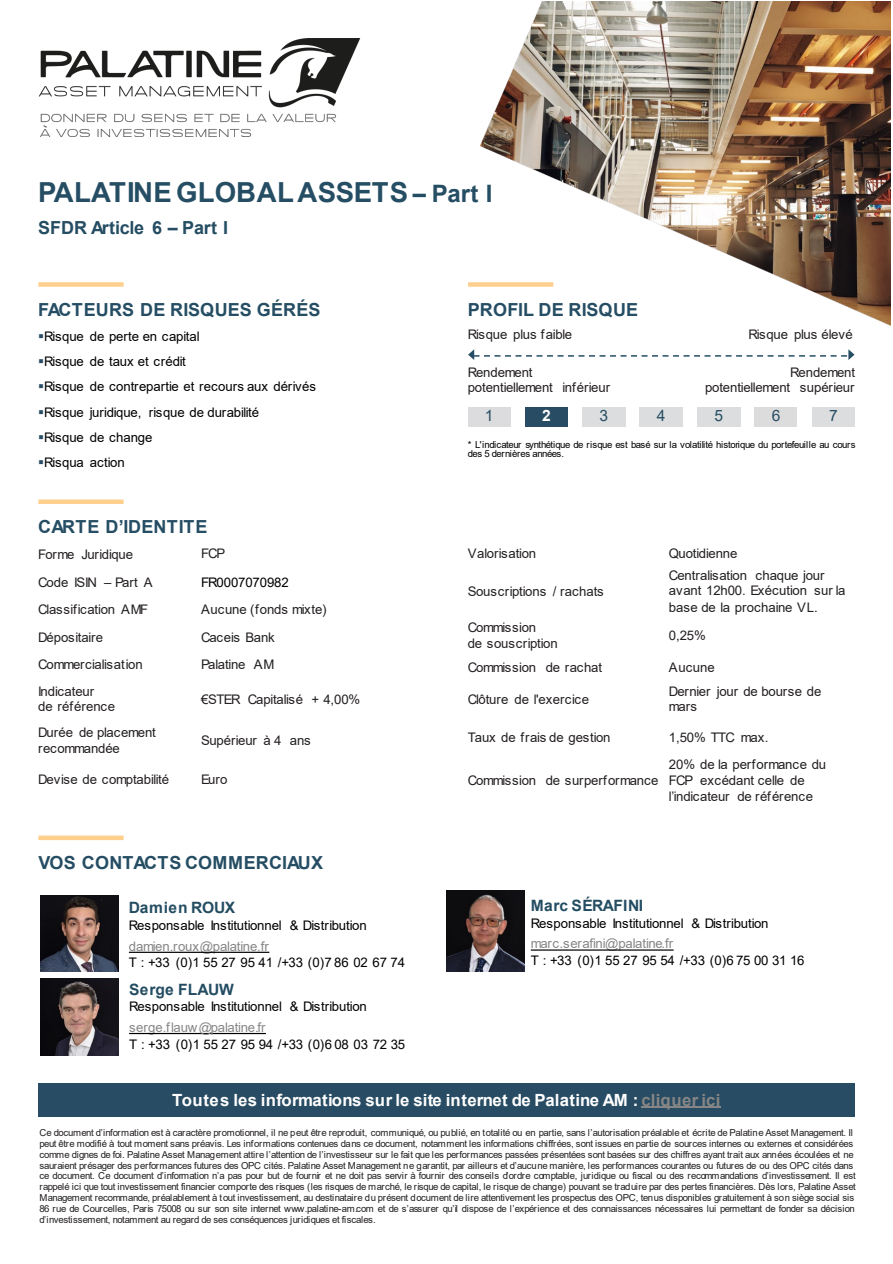
<style>
.page{position:relative;width:893px;height:1264px;background:#fff}
.page>*{position:absolute;margin:0;border:0;box-sizing:border-box;transform-origin:0 0}
.t1{font:700 27.6px "Arial";letter-spacing:.005em;color:#254d63}
.t2{font:700 18px "Arial";letter-spacing:.01em;color:#254d63}
.t3{font:700 16.8px "Arial";letter-spacing:.015em;color:#fff}
.t4{font:700 15.6px "Arial";letter-spacing:.005em;color:#244d62}
.t5{font:15.6px "Arial";color:#254d63}
.t6{font:15.6px "Arial";color:#284c63}
.t7{font:700 15.6px "Arial";color:#fff}
.t8{font:13.2px/15.6px "Arial";letter-spacing:-.01em;color:#231f20}
.t9{font:13.2px "Arial";letter-spacing:-.01em;color:#000}
.t10{font:13.2px "Arial";letter-spacing:-.01em;color:#868686}
.t11{font:13.2px "Arial";letter-spacing:-.03em;color:#231f20}
.t12{font:9.6px/10.8px "Arial";letter-spacing:-.055em;color:#231f20}
.t13{font:9.6px/9.6px "Arial";letter-spacing:-.055em;color:#000}
.s1{font-size:24px}
.s2{color:#284c63}
.s3{color:#868686}
</style>
<div class="page">
<img style="left:38px;top:38px;width:322px;height:99px">
<div style="left:38px;top:1082px;width:816px;height:34px;background:#284c63"></div>
<hr style="left:641px;top:1106px;width:80px;height:2px;background:#868686">
<div style="left:38px;top:835px;width:86px;height:5px;background:#fecf8d"></div>
<div style="left:468px;top:407px;width:42px;height:19px;background:#dcdcdf"></div>
<div style="left:697px;top:407px;width:43px;height:19px;background:#dcddde"></div>
<div style="left:526px;top:407px;width:42px;height:19px;background:#284c63"></div>
<div style="left:755px;top:407px;width:42px;height:19px;background:#dcdcdd"></div>
<div style="left:582px;top:407px;width:43px;height:19px;background:#dcddde"></div>
<div style="left:812px;top:407px;width:42px;height:19px;background:#dcddde"></div>
<div style="left:640px;top:407px;width:43px;height:19px;background:#dcddde"></div>
<svg style="left:468px;top:349px;width:386px;height:11px"></svg>
<div style="left:468px;top:282px;width:85px;height:5px;background:#fecf8d"></div>
<div style="left:38px;top:282px;width:86px;height:5px;background:#fecf8d"></div>
<div style="left:38px;top:499px;width:86px;height:5px;background:#fecf8d"></div>
<svg style="left:129px;top:1033px;width:137px;height:1px"></svg>
<svg style="left:129px;top:951px;width:140px;height:2px"></svg>
<img style="left:41px;top:978px;width:78px;height:77px">
<img style="left:41px;top:895px;width:78px;height:76px">
<svg style="left:531px;top:949px;width:143px;height:1px"></svg>
<img style="left:446px;top:890px;width:78px;height:81px">
<img style="left:480px;top:1px;width:410px;height:324px">
<p class="t1" style="left:38px;top:173px;width:456px">PALATINE GLOBAL ASSETS <span class="s1">– Part I</span></p>
<p class="t2" style="left:38px;top:215px;width:191px">SFDR Article 6 – Part I</p>
<p class="t2" style="left:38px;top:297px;width:284px">FACTEURS DE RISQUES GÉRÉS</p>
<p class="t9" style="left:38px;top:327px;width:163px"><span class="s2">▪</span>Risque de perte en capital</p>
<p class="t9" style="left:38px;top:352px;width:149px"><span class="s2">▪</span>Risque de taux et crédit</p>
<p class="t9" style="left:38px;top:378px;width:279px"><span class="s2">▪</span>Risque de contrepartie et recours aux dérivés</p>
<p class="t9" style="left:38px;top:403px;width:222px"><span class="s2">▪</span>Risque juridique, risque de durabilité</p>
<p class="t9" style="left:38px;top:428px;width:116px"><span class="s2">▪</span>Risque de change</p>
<p class="t9" style="left:38px;top:453px;width:88px"><span class="s2">▪</span>Risqua action</p>
<p class="t2" style="left:38px;top:513px;width:171px">CARTE D’IDENTITE</p>
<p class="t8" style="left:38px;top:546px;width:96px">Forme Juridique</p>
<p class="t8" style="left:201px;top:546px;width:26px">FCP</p>
<p class="t11" style="left:38px;top:573px;width:116px">Code ISIN – Part A</p>
<p class="t9" style="left:201px;top:573px;width:89px">FR0007070982</p>
<p class="t8" style="left:38px;top:601px;width:112px">Classification AMF</p>
<p class="t8" style="left:201px;top:601px;width:127px">Aucune (fonds mixte)</p>
<p class="t8" style="left:38px;top:629px;width:66px">Dépositaire</p>
<p class="t8" style="left:201px;top:629px;width:75px">Caceis Bank</p>
<p class="t8" style="left:38px;top:657px;width:106px">Commercialisation</p>
<p class="t8" style="left:201px;top:657px;width:75px">Palatine AM</p>
<p class="t8" style="left:38px;top:683px;width:78px">Indicateur<br>de référence</p>
<p class="t11" style="left:201px;top:690px;width:161px">€STER Capitalisé + 4,00%</p>
<p class="t8" style="left:38px;top:724px;width:119px">Durée de placement recommandée</p>
<p class="t8" style="left:201px;top:732px;width:111px">Supérieur à 4 ans</p>
<p class="t8" style="left:38px;top:771px;width:132px">Devise de comptabilité</p>
<p class="t8" style="left:201px;top:771px;width:28px">Euro</p>
<p class="t2" style="left:39px;top:849px;width:286px">VOS CONTACTS COMMERCIAUX</p>
<p class="t4" style="left:129px;top:897px;width:108px">Damien ROUX</p>
<p class="t9" style="left:129px;top:916px;width:239px">Responsable Institutionnel &amp; Distribution</p>
<p class="t10" style="left:129px;top:936px;width:141px">damien.roux@palatine.fr</p>
<p class="t9" style="left:129px;top:953px;width:278px">T : +33 (0)1 55 27 95 41 /+33 (0)7 86 02 67 74</p>
<p class="t4" style="left:129px;top:978px;width:106px">Serge FLAUW</p>
<p class="t9" style="left:129px;top:997px;width:239px">Responsable Institutionnel &amp; Distribution</p>
<p class="t10" style="left:129px;top:1018px;width:138px">serge.flauw@palatine.fr</p>
<p class="t9" style="left:129px;top:1034px;width:278px">T : +33 (0)1 55 27 95 94 /+33 (0)6 08 03 72 35</p>
<p class="t2" style="left:468px;top:297px;width:172px">PROFIL DE RISQUE</p>
<p class="t8" style="left:468px;top:326px;width:106px">Risque plus faible</p>
<p class="t8" style="left:468px;top:364px;width:144px">Rendement potentiellement inférieur</p>
<p class="t8" style="left:748px;top:326px;width:106px">Risque plus élevé</p>
<p class="t8" style="left:705px;top:364px;width:152px;text-align:right">Rendement potentiellement supérieur</p>
<p class="t6" style="left:485px;top:405px;width:10px">1</p>
<p class="t7" style="left:542px;top:404px;width:10px">2</p>
<p class="t5" style="left:599px;top:405px;width:10px">3</p>
<p class="t5" style="left:657px;top:405px;width:10px">4</p>
<p class="t5" style="left:714px;top:405px;width:10px">5</p>
<p class="t6" style="left:772px;top:405px;width:10px">6</p>
<p class="t5" style="left:829px;top:405px;width:10px">7</p>
<p class="t13" style="left:468px;top:439px;width:389px">* L'indicateur synthétique de risque est basé sur la volatilité historique du portefeuille au cours des 5 dernières années.</p>
<p class="t8" style="left:468px;top:545px;width:70px">Valorisation</p>
<p class="t8" style="left:669px;top:545px;width:70px">Quotidienne</p>
<p class="t8" style="left:468px;top:583px;width:138px">Souscriptions / rachats</p>
<p class="t8" style="left:669px;top:567px;width:178px;line-height:16.2px">Centralisation chaque jour avant 12h00. Exécution sur la base de la prochaine VL.</p>
<p class="t8" style="left:468px;top:620px;width:92px">Commission<br>de souscription</p>
<p class="t8" style="left:669px;top:628px;width:38px">0,25%</p>
<p class="t8" style="left:468px;top:659px;width:136px">Commission de rachat</p>
<p class="t8" style="left:669px;top:659px;width:47px">Aucune</p>
<p class="t8" style="left:468px;top:691px;width:123px">Clôture de l'exercice</p>
<p class="t8" style="left:669px;top:683px;width:154px">Dernier jour de bourse de mars</p>
<p class="t8" style="left:468px;top:729px;width:144px">Taux de frais de gestion</p>
<p class="t8" style="left:669px;top:729px;width:101px">1,50% TTC max.</p>
<p class="t8" style="left:468px;top:772px;width:192px">Commission de surperformance</p>
<p class="t8" style="left:669px;top:756px;width:159px;line-height:16.2px">20% de la performance du<br>FCP excédant celle de l’indicateur de référence</p>
<p class="t4" style="left:531px;top:894px;width:114px">Marc SÉRAFINI</p>
<p class="t9" style="left:531px;top:914px;width:239px">Responsable Institutionnel &amp; Distribution</p>
<p class="t10" style="left:531px;top:934px;width:144px">marc.serafini@palatine.fr</p>
<p class="t9" style="left:531px;top:951px;width:275px">T : +33 (0)1 55 27 95 54 /+33 (0)6 75 00 31 16</p>
<p class="t3" style="left:172px;top:1087px;width:550px">Toutes les informations sur le site internet de Palatine AM : <span class="s3">cliquer ici</span></p>
<p class="t12" style="left:39px;top:1127px;width:818px">Ce document d’information est à caractère promotionnel, il ne peut être reproduit, communiqué, ou publié, en totalité ou en partie, sans l’autorisation préalable et écrite de Palatine Asset Management. Il peut être modifié à tout moment sans préavis. Les informations contenues dans ce document, notamment les informations chiffrées, sont issues en partie de sources internes ou externes et considérées comme dignes de foi. Palatine Asset Management attire l’attention de l’investisseur sur le fait que les performances passées présentées sont basées sur des chiffres ayant trait aux années écoulées et ne sauraient présager des performances futures des OPC cités. Palatine Asset Management ne garantit, par ailleurs et d’aucune manière, les performances courantes ou futures de ou des OPC cités dans ce document. Ce document d’information n’a pas pour but de fournir et ne doit pas servir à fournir des conseils d’ordre comptable, juridique ou fiscal ou des recommandations d’investissement. Il est rappelé ici que tout investissement financier comporte des risques (les risques de marché, le risque de capital, le risque de change) pouvant se traduire par des pertes financières. Dès lors, Palatine Asset Management recommande, préalablement à tout investissement, au destinataire du présent document de lire attentivement les prospectus des OPC, tenus disponibles gratuitement à son siège social sis 86 rue de Courcelles, Paris 75008 ou sur son site internet www.palatine-am.com et de s’assurer qu’il dispose de l’expérience et des connaissances nécessaires lui permettant de fonder sa décision d’investissement, notamment au regard de ses conséquences juridiques et fiscales.</p>
</div>
